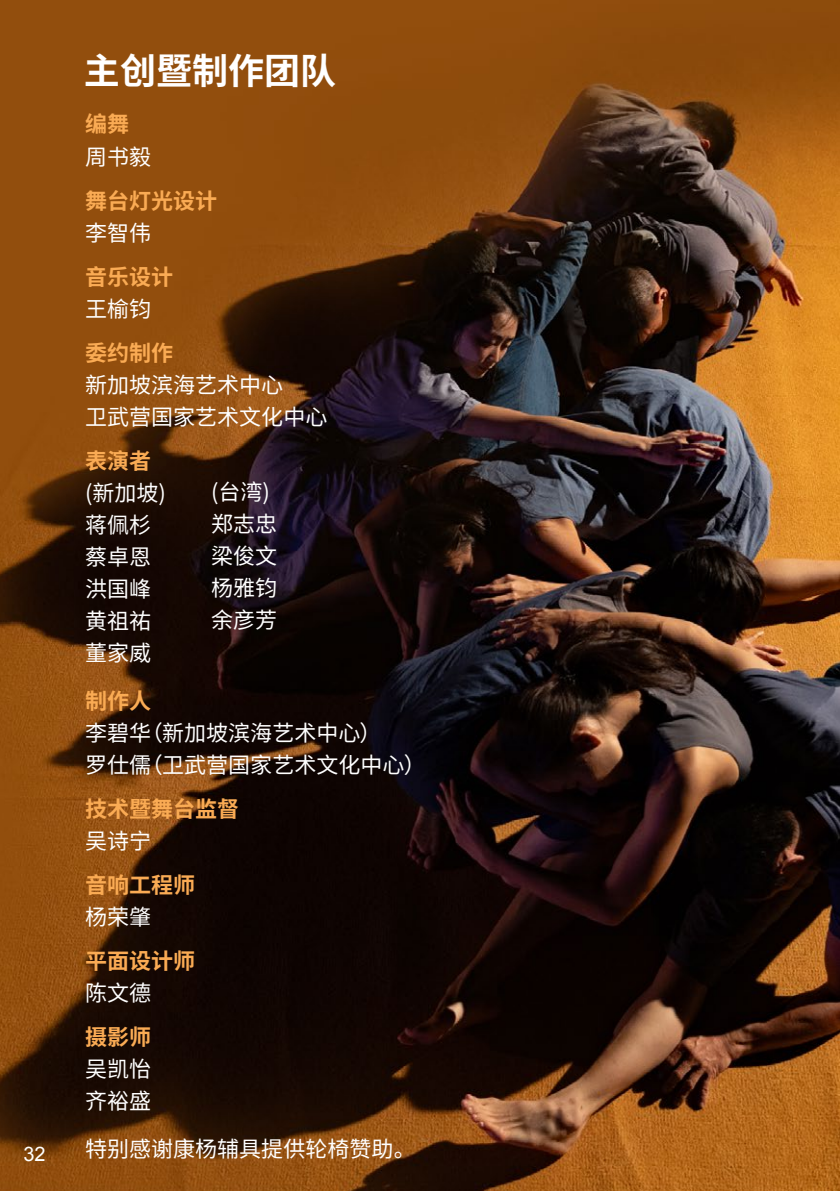
<style>
.page{position:relative;width:840px;height:1191px;background:#fff}
.page>*{position:absolute;margin:0;border:0;box-sizing:border-box;transform-origin:0 0}
.t1{font:700 36px "Source Han Sans CN";color:#fff}
.t2{font:22px/32px "Source Han Sans CN";color:#fff}
.t3{font:700 22px "Source Han Sans CN";color:#faab54}
.t4{font:20px "Arial";color:#fff}
</style>
<div class="page">
<img style="left:0;top:0;width:839px;height:1191px">
<p class="t4" style="left:23px;top:1141px;width:24px">32</p>
<h1 class="t1" style="left:84px;top:51px;width:253px">主创暨制作团队</h1>
<p class="t3" style="left:85px;top:112px;width:45px">编舞</p>
<p class="t2" style="left:85px;top:141px;width:67px">周书毅</p>
<p class="t3" style="left:85px;top:188px;width:133px">舞台灯光设计</p>
<p class="t2" style="left:85px;top:217px;width:67px">李智伟</p>
<p class="t3" style="left:85px;top:264px;width:89px">音乐设计</p>
<p class="t2" style="left:85px;top:293px;width:67px">王榆钧</p>
<p class="t3" style="left:85px;top:340px;width:89px">委约制作</p>
<p class="t2" style="left:85px;top:369px;width:243px">新加坡滨海艺术中心<br>卫武营国家艺术文化中心</p>
<p class="t3" style="left:85px;top:448px;width:67px">表演者</p>
<p class="t2" style="left:85px;top:477px;width:82px">(新加坡)蒋佩杉蔡卓恩洪国峰黄祖祐董家威</p>
<p class="t3" style="left:85px;top:688px;width:67px">制作人</p>
<p class="t2" style="left:85px;top:717px;width:342px">李碧华（新加坡滨海艺术中心）<br>罗仕儒（卫武营国家艺术文化中心）</p>
<p class="t3" style="left:85px;top:796px;width:155px">技术暨舞台监督</p>
<p class="t2" style="left:85px;top:825px;width:67px">吴诗宁</p>
<p class="t3" style="left:85px;top:872px;width:111px">音响工程师</p>
<p class="t2" style="left:85px;top:901px;width:67px">杨荣肇</p>
<p class="t3" style="left:85px;top:948px;width:111px">平面设计师</p>
<p class="t2" style="left:85px;top:977px;width:67px">陈文德</p>
<p class="t3" style="left:85px;top:1024px;width:67px">摄影师</p>
<p class="t2" style="left:85px;top:1053px;width:67px">吴凯怡齐裕盛</p>
<p class="t2" style="left:85px;top:1133px;width:332px">特别感谢康杨辅具提供轮椅赞助。</p>
<p class="t2" style="left:211px;top:477px;width:67px">(台湾)郑志忠梁俊文杨雅钧余彦芳</p>
</div>
